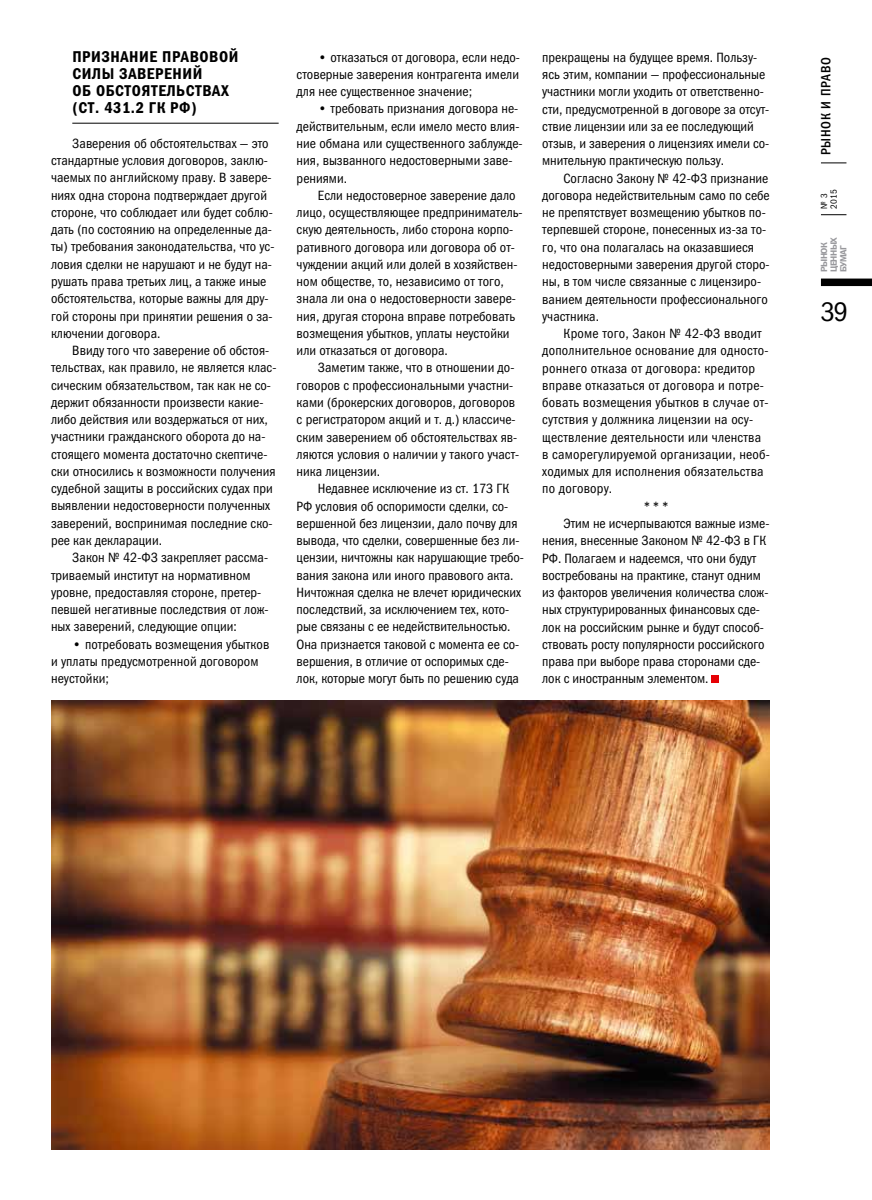
<style>
.page{position:relative;width:872px;height:1200px;background:#fff}
.page>*{position:absolute;margin:0;border:0;box-sizing:border-box;transform-origin:0 0}
.t1{font:27px "Franklin Gothic Book Cond C";color:#000}
.t2{font:15.75px/17.2px "Franklin Gothic Demi Cond ITC";letter-spacing:.035em;color:#000}
.t3{font:13.5px/17.2px "Franklin Gothic Book Cond ITC";color:#000}
.t4{font:13.5px "Franklin Gothic Medi Cond C";letter-spacing:.05em;color:#000}
.t5{font:9px/9.6px "Franklin Gothic Demi C";letter-spacing:-.05em;color:#98989c}
.t6{font:9px/9.6px "Franklin Gothic Book Cond C";color:#000}
</style>
<div class="page">
<div style="left:821px;top:278px;width:51px;height:8px;background:#000"></div>
<svg style="left:821px;top:214px;width:25px;height:1px"></svg>
<svg style="left:821px;top:163px;width:25px;height:1px"></svg>
<hr style="left:72px;top:123px;width:207px;height:1px;background:#000">
<div style="left:711px;top:675px;width:8px;height:8px;background:#e60005"></div>
<img style="left:51px;top:700px;width:719px;height:449px">
<p class="t2" style="left:72px;top:48px;width:167px">ПРИЗНАНИЕ ПРАВОВОЙ<br>СИЛЫ ЗАВЕРЕНИЙ<br>ОБ ОБСТОЯТЕЛЬСТВАХ (СТ. 431.2 ГК РФ)</p>
<p class="t3" style="left:51px;top:135px;width:225px;text-indent:21px">Заверения об обстоятельствах — это стандартные условия договоров, заклю&shy;чаемых по английскому праву. В завере&shy;ниях одна сторона подтверждает другой стороне, что соблюдает или будет соблю&shy;дать (по состоянию на определенные да&shy;ты) требования законодательства, что ус&shy;ловия сделки не нарушают и не будут на&shy;рушать права третьих лиц, а также иные обстоятельства, которые важны для дру&shy;гой стороны при принятии решения о за&shy;ключении договора.</p>
<p class="t3" style="left:51px;top:342px;width:227px;text-indent:21px">Ввиду того что заверение об обстоя&shy;тельствах, как правило, не является клас&shy;сическим обязательством, так как не со&shy;держит обязанности произвести какие&shy;либо действия или воздержаться от них, участники гражданского оборота до на&shy;стоящего момента достаточно скептиче&shy;ски относились к возможности получения судебной защиты в российских судах при выявлении недостоверности полученных заверений, воспринимая последние ско&shy;рее как декларации.</p>
<p class="t3" style="left:51px;top:549px;width:219px;text-indent:21px">Закон № 42-ФЗ закрепляет рассма&shy;триваемый институт на нормативном уровне, предоставляя стороне, претер&shy;певшей негативные последствия от лож&shy;ных заверений, следующие опции:</p>
<p class="t3" style="left:51px;top:635px;width:220px;text-indent:21px">• потребовать возмещения убытков и уплаты предусмотренной договором неустойки;</p>
<p class="t3" style="left:297px;top:49px;width:225px;text-align:justify;text-indent:21px">• отказаться от договора, если недо&shy;стоверные заверения контрагента имели для нее существенное значение;</p>
<p class="t3" style="left:297px;top:100px;width:227px;text-indent:21px">• требовать признания договора не&shy;действительным, если имело место влия&shy;ние обмана или существенного заблужде&shy;ния, вызванного недостоверными заве&shy;рениями.</p>
<p class="t3" style="left:297px;top:187px;width:227px;text-indent:21px">Если недостоверное заверение дало лицо, осуществляющее предприниматель&shy;скую деятельность, либо сторона корпо&shy;ративного договора или договора об от&shy;чуждении акций или долей в хозяйствен&shy;ном обществе, то, независимо от того, знала ли она о недостоверности завере&shy;ния, другая сторона вправе потребовать возмещения убытков, уплаты неустойки или отказаться от договора.</p>
<p class="t3" style="left:297px;top:359px;width:224px;text-indent:21px">Заметим также, что в отношении до&shy;говоров с профессиональными участни&shy;ками (брокерских договоров, договоров с регистратором акций и т. д.) классиче&shy;ским заверением об обстоятельствах яв&shy;ляются условия о наличии у такого участ&shy;ника лицензии.</p>
<p class="t3" style="left:297px;top:480px;width:229px;text-indent:21px">Недавнее исключение из ст. 173 ГК РФ условия об оспоримости сделки, со&shy;вершенной без лицензии, дало почву для вывода, что сделки, совершенные без ли&shy;цензии, ничтожны как нарушающие требо&shy;вания закона или иного правового акта.<br>Ничтожная сделка не влечет юридических последствий, за исключением тех, кото&shy;рые связаны с ее недействительностью.<br>Она признается таковой с момента ее со&shy;вершения, в отличие от оспоримых сде&shy;лок, которые могут быть по решению суда</p>
<p class="t3" style="left:542px;top:49px;width:228px">прекращены на будущее время. Пользу&shy;ясь этим, компании — профессиональные участники могли уходить от ответственно&shy;сти, предусмотренной в договоре за отсут&shy;ствие лицензии или за ее последующий отзыв, и заверения о лицензиях имели со&shy;мнительную практическую пользу.</p>
<p class="t3" style="left:542px;top:169px;width:229px;text-indent:21px">Согласно Закону № 42-ФЗ признание договора недействительным само по себе не препятствует возмещению убытков по&shy;терпевшей стороне, понесенных из-за то&shy;го, что она полагалась на оказавшиеся недостоверными заверения другой сторо&shy;ны, в том числе связанные с лицензиро&shy;ванием деятельности профессионального участника.</p>
<p class="t3" style="left:563px;top:325px;width:200px">Кроме того, Закон № 42-ФЗ вводит</p>
<p class="t3" style="left:542px;top:342px;width:228px">дополнительное основание для односто-</p>
<p class="t3" style="left:542px;top:359px;width:214px">роннего отказа от договора: кредитор</p>
<p class="t3" style="left:542px;top:376px;width:223px">вправе отказаться от договора и потре-</p>
<p class="t3" style="left:542px;top:394px;width:228px">бовать возмещения убытков в случае от-</p>
<p class="t3" style="left:542px;top:411px;width:212px">сутствия у должника лицензии на осу-</p>
<p class="t3" style="left:542px;top:428px;width:220px">ществление деятельности или членства</p>
<p class="t3" style="left:542px;top:445px;width:229px">в саморегулируемой организации, необ-</p>
<p class="t3" style="left:542px;top:463px;width:223px">ходимых для исполнения обязательства</p>
<p class="t3" style="left:542px;top:480px;width:71px">по договору.</p>
<p class="t3" style="left:643px;top:497px;width:27px">***</p>
<p class="t3" style="left:563px;top:514px;width:207px">Этим не исчерпываются важные изме-</p>
<p class="t3" style="left:542px;top:532px;width:226px">нения, внесенные Законом № 42-ФЗ в ГК</p>
<p class="t3" style="left:542px;top:549px;width:216px">РФ. Полагаем и надеемся, что они будут</p>
<p class="t3" style="left:542px;top:566px;width:220px">востребованы на практике, станут одним</p>
<p class="t3" style="left:542px;top:583px;width:228px">из факторов увеличения количества слож-</p>
<p class="t3" style="left:542px;top:601px;width:219px">ных структурированных финансовых сде-</p>
<p class="t3" style="left:542px;top:618px;width:223px">лок на российским рынке и будут способ-</p>
<p class="t3" style="left:542px;top:635px;width:224px">ствовать росту популярности российского</p>
<p class="t3" style="left:542px;top:652px;width:219px">права при выборе права сторонами сде-</p>
<p class="t3" style="left:542px;top:670px;width:168px">лок с иностранным элементом.</p>
<p class="t4" style="left:818px;top:155px;width:100px;rotate:-90deg">рынок и право</p>
<p class="t6" style="left:819px;top:208px;width:21px;rotate:-90deg">№ 3<br>2015</p>
<p class="t5" style="left:819px;top:272px;width:37px;rotate:-90deg">РЫНОК<br>ЦЕННЫХ<br>БУМАГ</p>
<h1 class="t1" style="left:821px;top:296px;width:29px">39</h1>
</div>
